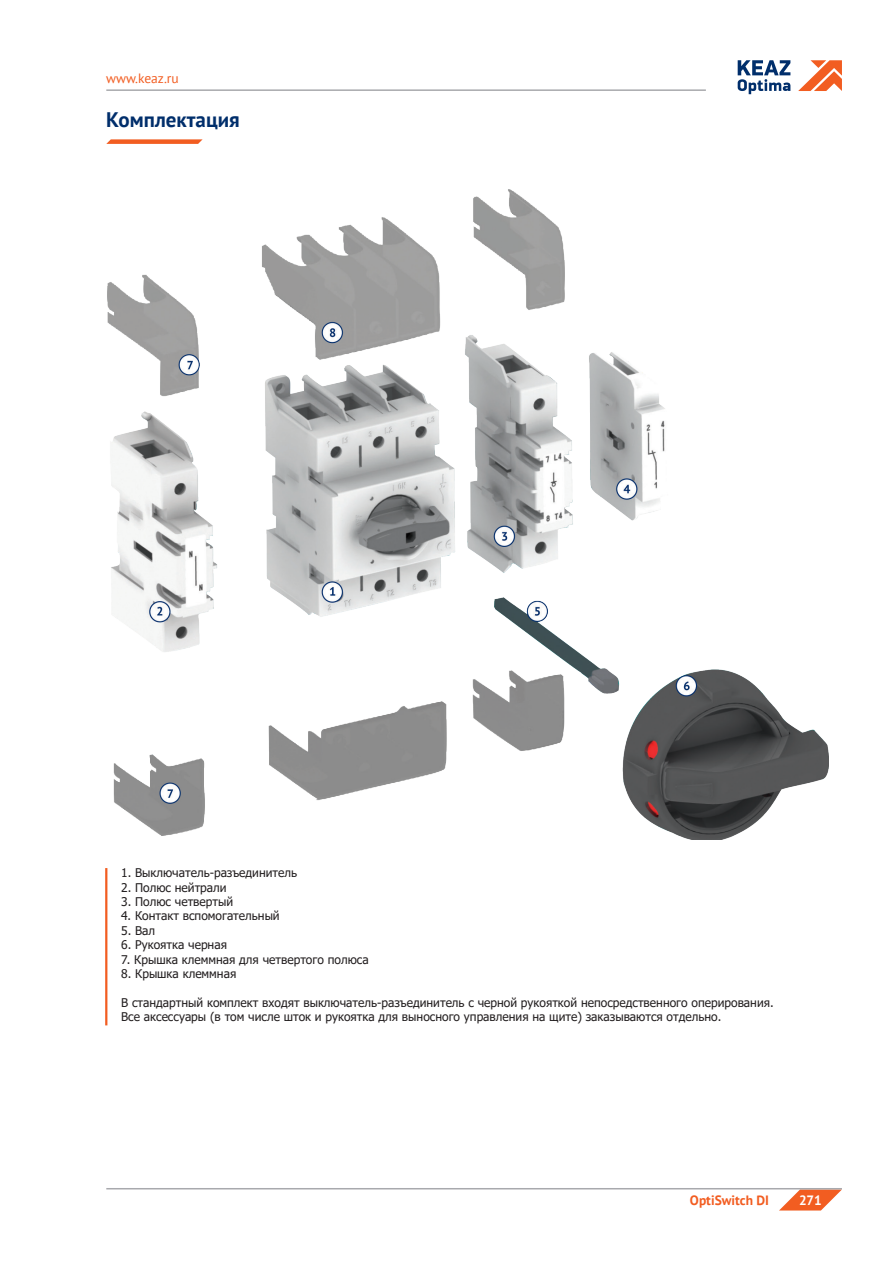
<style>
.page{position:relative;width:893px;height:1263px;background:#fff}
.page>*{position:absolute;margin:0;border:0;box-sizing:border-box;transform-origin:0 0}
.Стиль_абзаца_2{font:700 21px "PT Sans";color:#002e6b}
.t1{font:700 13.5px "PT Sans";color:#f25d21}
.t2{font:13.5px "PT Sans";color:#f25d21}
.t3{font:700 13.5px "PT Sans";color:#fff}
.t4{font:12px "Tahoma";color:#231f20}
</style>
<div class="page">
<svg style="left:798px;top:60px;width:44px;height:31px"></svg>
<svg style="left:738px;top:60px;width:52px;height:34px"></svg>
<svg style="left:779px;top:1189px;width:63px;height:21px"></svg>
<hr style="left:106px;top:89px;width:600px;height:2px;background:#a8a9ad">
<hr style="left:106px;top:1188px;width:736px;height:1px;background:#a8a9ad">
<svg style="left:106px;top:139px;width:97px;height:5px"></svg>
<img style="left:107px;top:189px;width:721px;height:651px">
<hr style="left:105px;top:868px;width:2px;height:157px;background:#f25d21">
<p class="t2" style="left:106px;top:69px;width:74px">www.keaz.ru</p>
<p class="Стиль_абзаца_2" style="left:106px;top:106px;width:135px">Комплектация</p>
<p class="t4" style="left:121px;top:865px;width:177px">1. Выключатель-разъединитель</p>
<p class="t4" style="left:121px;top:879px;width:107px">2. Полюс нейтрали</p>
<p class="t4" style="left:121px;top:894px;width:113px">3. Полюс четвертый</p>
<p class="t4" style="left:121px;top:908px;width:160px">4. Контакт вспомогательный</p>
<p class="t4" style="left:121px;top:922px;width:35px">5. Вал</p>
<p class="t4" style="left:121px;top:937px;width:107px">6. Рукоятка черная</p>
<p class="t4" style="left:121px;top:951px;width:249px">7. Крышка клеммная для четвертого полюса</p>
<p class="t4" style="left:121px;top:966px;width:117px">8. Крышка клеммная</p>
<p class="t4" style="left:121px;top:994px;width:654px">В стандартный комплект входят выключатель-разъединитель с черной рукояткой непосредственного оперирования.</p>
<p class="t4" style="left:121px;top:1009px;width:602px">Все аксессуары (в том числе шток и рукоятка для выносного управления на щите) заказываются отдельно.</p>
<p class="t1" style="left:690px;top:1191px;width:81px">OptiSwitch DI</p>
<p class="t3" style="left:799px;top:1191px;width:24px">271</p>
</div>
